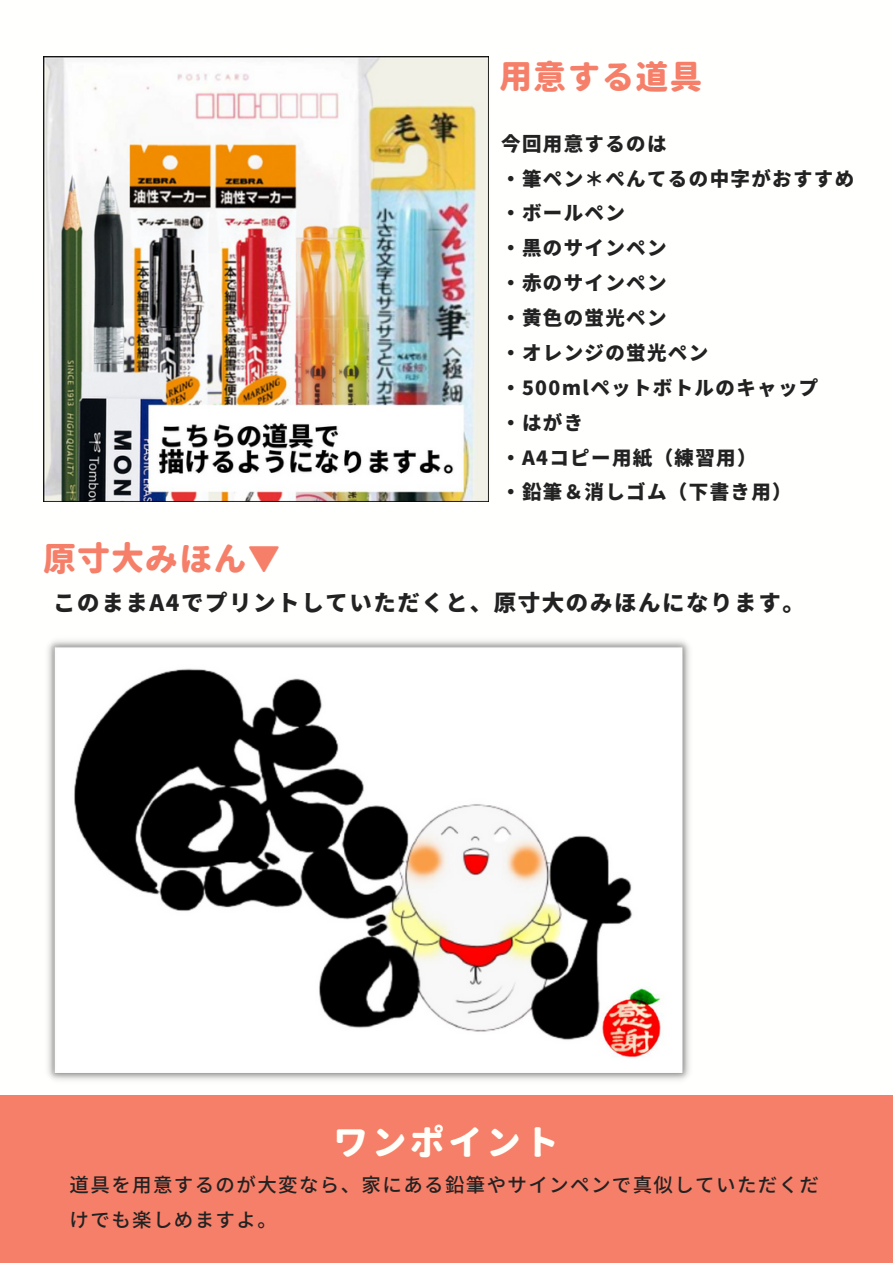
<style>
.page{position:relative;width:893px;height:1264px;background:#fff}
.page>*{position:absolute;margin:0;border:0;box-sizing:border-box;transform-origin:0 0}
.t1{font:800 34.65px "Gen Jyuu Gothic";letter-spacing:.1em;color:#fffff9}
.t2{font:800 33px "Gen Jyuu Gothic";letter-spacing:.03em;color:#f67f69}
.t3{font:800 22.5px "Gen Shin Gothic";letter-spacing:.07em;color:#222}
.t4{font:800 19.5px/34.8px "Gen Shin Gothic";letter-spacing:.07em;color:#222}
.t5{font:500 19.5px/34.8px "Gen Shin Gothic";letter-spacing:.07em;color:#222}
</style>
<div class="page">
<div style="left:0;top:1095px;width:892px;height:167px;background:#f67f69"></div>
<img style="left:43px;top:56px;width:445px;height:446px">
<img style="left:47px;top:640px;width:643px;height:441px">
<h2 class="t2" style="left:499px;top:54px;width:205px">用意する道具</h2>
<h2 class="t2" style="left:43px;top:535px;width:239px">原寸大みほん▼</h2>
<p class="t4" style="left:501px;top:126px;width:354px">今回用意するのは<br>・筆ペン＊ぺんてるの中字がおすすめ・ボールペン<br>・黒のサインペン<br>・赤のサインペン<br>・黄色の蛍光ペン<br>・オレンジの蛍光ペン<br>・500mlペットボトルのキャップ<br>・はがき<br>・A4コピー用紙（練習用）<br>・鉛筆＆消しゴム（下書き用）</p>
<p class="t3" style="left:53px;top:586px;width:753px">このままA4でプリントしていただくと、原寸大のみほんになります。</p>
<h1 class="t1" style="left:333px;top:1117px;width:227px">ワンポイント</h1>
<p class="t5" style="left:70px;top:1167px;width:750px">道具を用意するのが大変なら、家にある鉛筆やサインペンで真似していただくだけでも楽しめますよ。</p>
</div>
